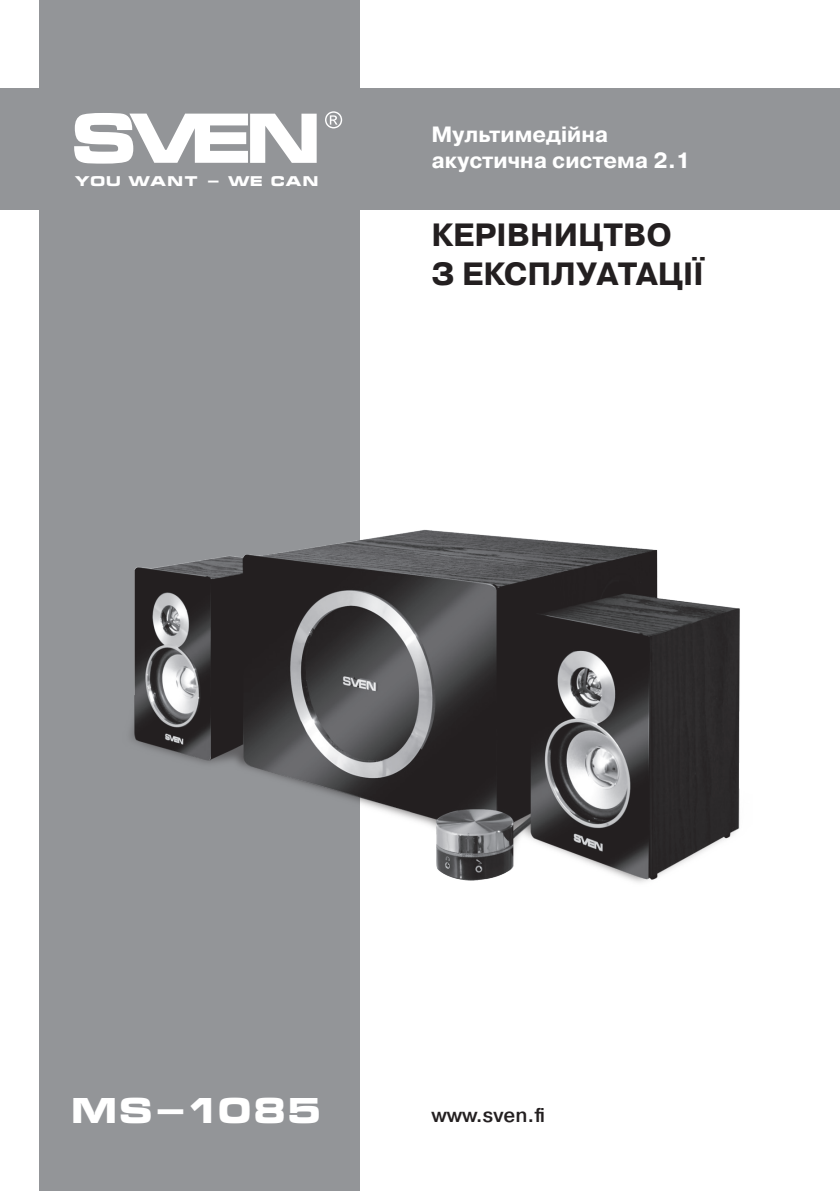
<style>
.page{position:relative;width:840px;height:1191px;background:#fff}
.page>*{position:absolute;margin:0;border:0;box-sizing:border-box;transform-origin:0 0}
.text{font:700 35px "Micra";letter-spacing:-.015em;color:#fff}
.t1{font:700 32px "Pragmatica";color:#231f20}
.t2{font:700 22px "Pragmatica";color:#fff}
.t3{font:500 20px "Pragmatica";color:#231f20}
.t4{font:700 13.8px "Micra";color:#fff;scale:1.04 1}
</style>
<div class="page">
<div style="left:39px;top:0;width:320px;height:1191px;background:#939598"></div>
<div style="left:0;top:88px;width:839px;height:121px;background:#939598"></div>
<svg style="left:74px;top:113px;width:242px;height:51px"></svg>
<svg style="left:325px;top:111px;width:17px;height:17px"></svg>
<img style="left:131px;top:475px;width:609px;height:428px">
<p class="t4" style="left:75px;top:174px;width:236px">YOU WANT - WE CAN</p>
<p class="t2" style="left:431px;top:120px;width:178px">Мультимедійна</p>
<p class="t2" style="left:431px;top:146px;width:260px">акустична система 2.1</p>
<p class="t1" style="left:431px;top:214px;width:242px">КЕРІВНИЦТВО</p>
<p class="t1" style="left:431px;top:253px;width:273px">З ЕКСПЛУАТАЦІЇ</p>
<p class="text" style="left:71px;top:1092px;width:253px">MS-1085</p>
<p class="t3" style="left:431px;top:1102px;width:115px">www.sven.fi</p>
</div>
